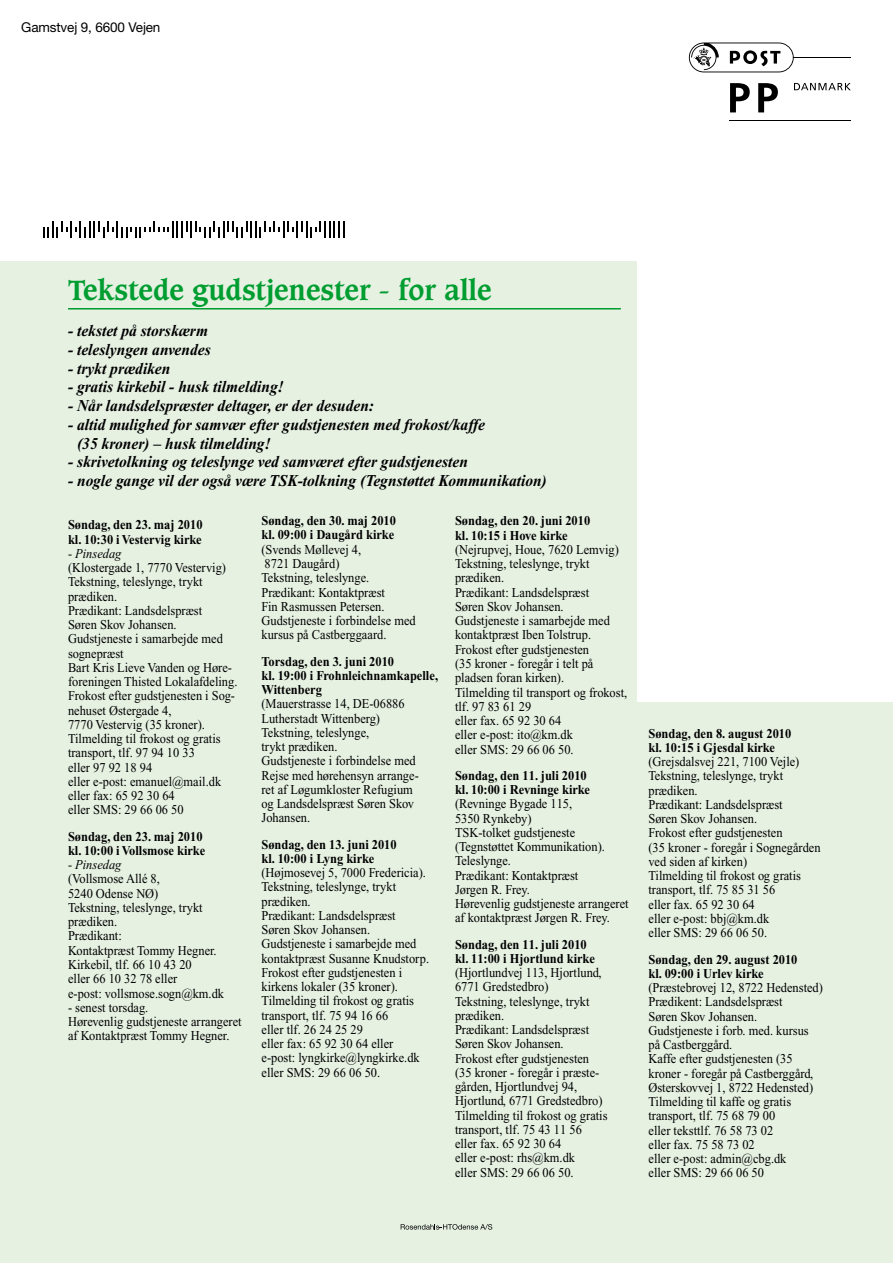
<style>
.page{position:relative;width:893px;height:1263px;background:#fff}
.page>*{position:absolute;margin:0;border:0;box-sizing:border-box;transform-origin:0 0}
.t1{font:700 27px "Caxton";color:#009d30}
.t2{font:italic 700 16.5px/18.8px "Times New Roman";color:#000;scale:.94 1}
.t3{font:13.5px/14.2px "Times New Roman";color:#000;scale:.92 1}
.t4{font:700 13.5px/14.2px "Times New Roman";color:#000;scale:.92 1}
.t5{font:13.5px "Helvetica Neue";letter-spacing:-.01em;color:#000}
.t6{font:italic 13.5px "Times New Roman";color:#000;scale:.92 1}
</style>
<div class="page">
<div style="left:0;top:261px;width:893px;height:1002px;background:#e6f1e2"></div>
<svg style="left:43px;top:221px;width:301px;height:16px"></svg>
<div style="left:638px;top:0;width:255px;height:702px;background:#fff"></div>
<svg style="left:794px;top:83px;width:57px;height:7px"></svg>
<hr style="left:793px;top:57px;width:58px;height:1px;background:#000">
<hr style="left:730px;top:120px;width:121px;height:1px;background:#000">
<svg style="left:730px;top:83px;width:20px;height:29px"></svg>
<svg style="left:758px;top:83px;width:20px;height:29px"></svg>
<svg style="left:689px;top:43px;width:105px;height:29px"></svg>
<hr style="left:68px;top:308px;width:553px;height:1px;background:#009d30">
<svg style="left:401px;top:1224px;width:91px;height:5px"></svg>
<p class="t5" style="left:21px;top:19px;width:141px">Gamstvej 9, 6600 Vejen</p>
<h1 class="t1" style="left:68px;top:273px;width:425px">Tekstede gudstjenester - for alle</h1>
<p class="t2" style="left:68px;top:321px;width:150px">- tekstet på storskærm</p>
<p class="t2" style="left:68px;top:340px;width:153px">- teleslyngen anvendes</p>
<p class="t2" style="left:68px;top:359px;width:110px">- trykt prædiken</p>
<p class="t2" style="left:68px;top:378px;width:231px">- gratis kirkebil - husk tilmelding!</p>
<p class="t2" style="left:68px;top:396px;width:327px">- Når landsdelspræster deltager, er der desuden:</p>
<p class="t2" style="left:77px;top:415px;width:435px;text-indent:-9px">- altid mulighed for samvær efter gudstjenesten med frokost/kaffe (35 kroner) – husk tilmelding!</p>
<p class="t2" style="left:68px;top:453px;width:427px">- skrivetolkning og teleslynge ved samværet efter gudstjenesten</p>
<p class="t2" style="left:68px;top:471px;width:511px">- nogle gange vil der også være TSK-tolkning (Tegnstøttet Kommunikation)</p>
<p class="t4" style="left:68px;top:518px;width:148px">Søndag, den 23. maj 2010 kl. 10:30 i Vestervig kirke</p>
<p class="t6" style="left:68px;top:546px;width:59px">- Pinsedag</p>
<p class="t3" style="left:68px;top:560px;width:186px">(Klostergade 1, 7770 Vestervig)<br>Tekstning, teleslynge, trykt prædiken.<br>Prædikant: Landsdelspræst<br>Søren Skov Johansen.<br>Gudstjeneste i samarbejde med sognepræst<br>Bart Kris Lieve Vanden og Høre&shy;foreningen Thisted Lokalafdeling.<br>Frokost efter gudstjenesten i Sog&shy;nehuset Østergade 4,<br>7770 Vestervig (35 kroner).<br>Tilmelding til frokost og gratis transport, tlf. 97 94 10 33<br>eller 97 92 18 94<br>eller e-post: emanuel@mail.dk eller fax: 65 92 30 64<br>eller SMS: 29 66 06 50</p>
<p class="t4" style="left:68px;top:829px;width:151px">Søndag, den 23. maj 2010 kl. 10:00 i Vollsmose kirke</p>
<p class="t6" style="left:68px;top:857px;width:59px">- Pinsedag</p>
<p class="t3" style="left:68px;top:872px;width:171px">(Vollsmose Allé 8,<br>5240 Odense NØ)<br>Tekstning, teleslynge, trykt prædiken.<br>Prædikant:<br>Kontaktpræst Tommy Hegner.<br>Kirkebil, tlf. 66 10 43 20<br>eller 66 10 32 78 eller<br>e-post: vollsmose.sogn@km.dk</p>
<p class="t3" style="left:68px;top:1000px;width:190px">- senest torsdag.<br>Hørevenlig gudstjeneste arrangeret af Kontaktpræst Tommy Hegner.</p>
<p class="t4" style="left:261px;top:514px;width:148px">Søndag, den 30. maj 2010 kl. 09:00 i Daugård kirke</p>
<p class="t3" style="left:261px;top:542px;width:169px">(Svends Møllevej 4,<br>8721 Daugård)<br>Tekstning, teleslynge.<br>Prædikant: Kontaktpræst<br>Fin Rasmussen Petersen.<br>Gudstjeneste i forbindelse med kursus på Castberggaard.</p>
<p class="t4" style="left:261px;top:654px;width:194px">Torsdag, den 3. juni 2010<br>kl. 19:00 i Frohnleichnamkapelle,<br>Wittenberg</p>
<p class="t3" style="left:261px;top:697px;width:172px">(Mauerstrasse 14, DE-06886<br>Lutherstadt Wittenberg)<br>Tekstning, teleslynge,<br>trykt prædiken.<br>Gudstjeneste i forbindelse med<br>Rejse med hørehensyn arrange&shy;ret af Løgumkloster Refugium og Landsdelspræst Søren Skov<br>Johansen.</p>
<p class="t4" style="left:261px;top:837px;width:148px">Søndag, den 13. juni 2010 kl. 10:00 i Lyng kirke</p>
<p class="t3" style="left:261px;top:865px;width:184px">(Højmosevej 5, 7000 Fredericia).<br>Tekstning, teleslynge, trykt prædiken.<br>Prædikant: Landsdelspræst<br>Søren Skov Johansen.<br>Gudstjeneste i samarbejde med kontaktpræst Susanne Knudstorp.<br>Frokost efter gudstjenesten i kirkens lokaler (35 kroner).<br>Tilmelding til frokost og gratis transport, tlf. 75 94 16 66<br>eller tlf. 26 24 25 29<br>eller fax: 65 92 30 64 eller e-post: lyngkirke@lyngkirke.dk eller SMS: 29 66 06 50.</p>
<p class="t4" style="left:455px;top:514px;width:148px">Søndag, den 20. juni 2010 kl. 10:15 i Hove kirke</p>
<p class="t3" style="left:455px;top:542px;width:189px">(Nejrupvej, Houe, 7620 Lemvig)<br>Tekstning, teleslynge, trykt prædiken.<br>Prædikant: Landsdelspræst<br>Søren Skov Johansen.<br>Gudstjeneste i samarbejde med kontaktpræst Iben Tolstrup.<br>Frokost efter gudstjenesten<br>(35 kroner - foregår i telt på pladsen foran kirken).<br>Tilmelding til transport og frokost, tlf. 97 83 61 29<br>eller fax. 65 92 30 64<br>eller e-post: ito@km.dk<br>eller SMS: 29 66 06 50.</p>
<p class="t4" style="left:455px;top:768px;width:148px">Søndag, den 11. juli 2010 kl. 10:00 i Revninge kirke</p>
<p class="t3" style="left:455px;top:797px;width:190px">(Revninge Bygade 115,<br>5350 Rynkeby)<br>TSK-tolket gudstjeneste (Tegnstøttet Kommunikation).<br>Teleslynge.<br>Prædikant: Kontaktpræst<br>Jørgen R. Frey.<br>Hørevenlig gudstjeneste arrangeret af kontaktpræst Jørgen R. Frey.</p>
<p class="t4" style="left:455px;top:937px;width:154px">Søndag, den 11. juli 2010 kl. 11:00 i Hjortlund kirke</p>
<p class="t3" style="left:455px;top:965px;width:167px">(Hjortlundvej 113, Hjortlund,<br>6771 Gredstedbro)<br>Tekstning, teleslynge, trykt prædiken.<br>Prædikant: Landsdelspræst<br>Søren Skov Johansen.<br>Frokost efter gudstjenesten (35 kroner - foregår i præste&shy;gården, Hjortlundvej 94,<br>Hjortlund, 6771 Gredstedbro)<br>Tilmelding til frokost og gratis transport, tlf. 75 43 11 56<br>eller fax. 65 92 30 64<br>eller e-post: rhs@km.dk<br>eller SMS: 29 66 06 50.</p>
<p class="t4" style="left:648px;top:726px;width:157px">Søndag, den 8. august 2010 kl. 10:15 i Gjesdal kirke</p>
<p class="t3" style="left:648px;top:754px;width:189px">(Grejsdalsvej 221, 7100 Vejle)<br>Tekstning, teleslynge, trykt prædiken.<br>Prædikant: Landsdelspræst<br>Søren Skov Johansen.<br>Frokost efter gudstjenesten<br>(35 kroner - foregår i Sognegården ved siden af kirken)<br>Tilmelding til frokost og gratis transport, tlf. 75 85 31 56<br>eller fax. 65 92 30 64<br>eller e-post: bbj@km.dk<br>eller SMS: 29 66 06 50.</p>
<p class="t4" style="left:648px;top:952px;width:163px">Søndag, den 29. august 2010 kl. 09:00 i Urlev kirke</p>
<p class="t3" style="left:648px;top:980px;width:191px">(Præstebrovej 12, 8722 Hedensted)<br>Prædikent: Landsdelspræst<br>Søren Skov Johansen.<br>Gudstjeneste i forb. med. kursus på Castberggård.<br>Kaffe efter gudstjenesten (35 kroner - foregår på Castberggård,<br>Østerskovvej 1, 8722 Hedensted)<br>Tilmelding til kaffe og gratis transport, tlf. 75 68 79 00<br>eller teksttlf. 76 58 73 02<br>eller fax. 75 58 73 02<br>eller e-post: admin@cbg.dk<br>eller SMS: 29 66 06 50</p>
</div>
